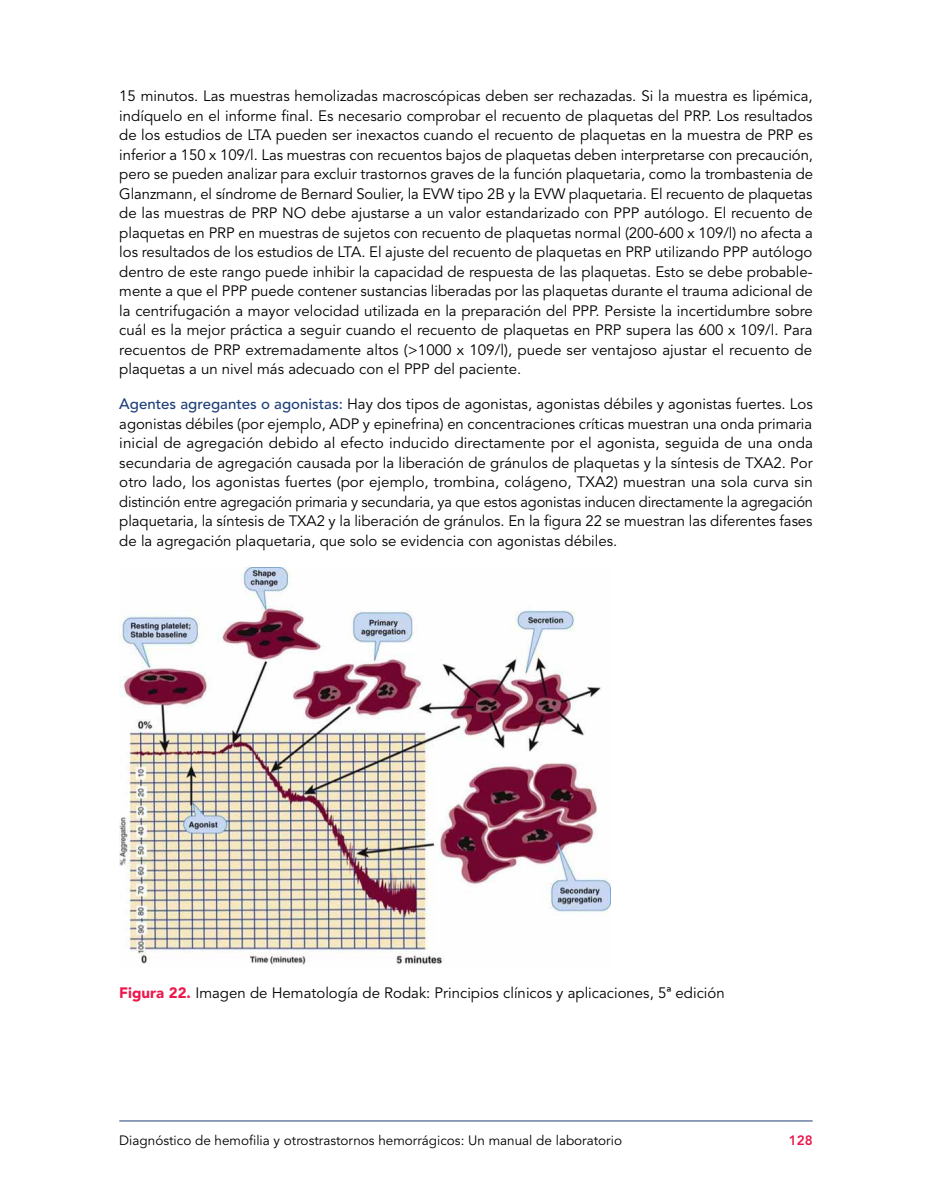
<style>
.page{position:relative;width:932px;height:1202px;background:#fff}
.page>*{position:absolute;margin:0;border:0;box-sizing:border-box;transform-origin:0 0}
.Body{font:15px/19.5px "Avenir LT Std";color:#000;text-align:justify}
.t1{font:13.5px "Avenir LT Std";color:#000}
.t2{font:800 13.5px "Avenir LT Std";color:#ed174c}
.s1{font-weight:500;color:#1f3f78}
.s2{font-weight:900;color:#ed174c}
</style>
<div class="page">
<hr style="left:119px;top:1120px;width:693px;height:1px;background:#1f3f78">
<img style="left:119px;top:568px;width:491px;height:397px">
<p class="Body" style="left:119px;top:87px;width:695px">15 minutos. Las muestras hemolizadas macroscópicas deben ser rechazadas. Si la muestra es lipémica, indíquelo en el informe final. Es necesario comprobar el recuento de plaquetas del PRP. Los resultados de los estudios de LTA pueden ser inexactos cuando el recuento de plaquetas en la muestra de PRP es inferior a 150 x 109/l. Las muestras con recuentos bajos de plaquetas deben interpretarse con precaución, pero se pueden analizar para excluir trastornos graves de la función plaquetaria, como la trombastenia de Glanzmann, el síndrome de Bernard Soulier, la EVW tipo 2B y la EVW plaquetaria. El recuento de plaquetas de las muestras de PRP NO debe ajustarse a un valor estandarizado con PPP autólogo. El recuento de plaquetas en PRP en muestras de sujetos con recuento de plaquetas normal (200-600 x 109/l) no afecta a los resultados de los estudios de LTA. El ajuste del recuento de plaquetas en PRP utilizando PPP autólogo dentro de este rango puede inhibir la capacidad de respuesta de las plaquetas. Esto se debe probable&shy;mente a que el PPP puede contener sustancias liberadas por las plaquetas durante el trauma adicional de la centrifugación a mayor velocidad utilizada en la preparación del PPP. Persiste la incertidumbre sobre cuál es la mejor práctica a seguir cuando el recuento de plaquetas en PRP supera las 600 x 109/l. Para recuentos de PRP extremadamente altos (&gt;1000 x 109/l), puede ser ventajoso ajustar el recuento de plaquetas a un nivel más adecuado con el PPP del paciente.</p>
<p class="Body" style="left:119px;top:394px;width:695px"><span class="s1">Agentes agregantes o agonistas:</span> Hay dos tipos de agonistas, agonistas débiles y agonistas fuertes. Los agonistas débiles (por ejemplo, ADP y epinefrina) en concentraciones críticas muestran una onda primaria inicial de agregación debido al efecto inducido directamente por el agonista, seguida de una onda secundaria de agregación causada por la liberación de gránulos de plaquetas y la síntesis de TXA2. Por otro lado, los agonistas fuertes (por ejemplo, trombina, colágeno, TXA2) muestran una sola curva sin distinción entre agregación primaria y secundaria, ya que estos agonistas inducen directamente la agregación plaquetaria, la síntesis de TXA2 y la liberación de gránulos. En la figura 22 se muestran las diferentes fases de la agregación plaquetaria, que solo se evidencia con agonistas débiles.</p>
<p class="Body" style="left:119px;top:983px;width:607px"><span class="s2">Figura 22.</span> Imagen de Hematología de Rodak: Principios clínicos y aplicaciones, 5ª edición</p>
<p class="t1" style="left:119px;top:1132px;width:504px">Diagnóstico de hemofilia y otrostrastornos hemorrágicos: Un manual de laboratorio</p>
<p class="t2" style="left:788px;top:1132px;width:25px">128</p>
</div>
